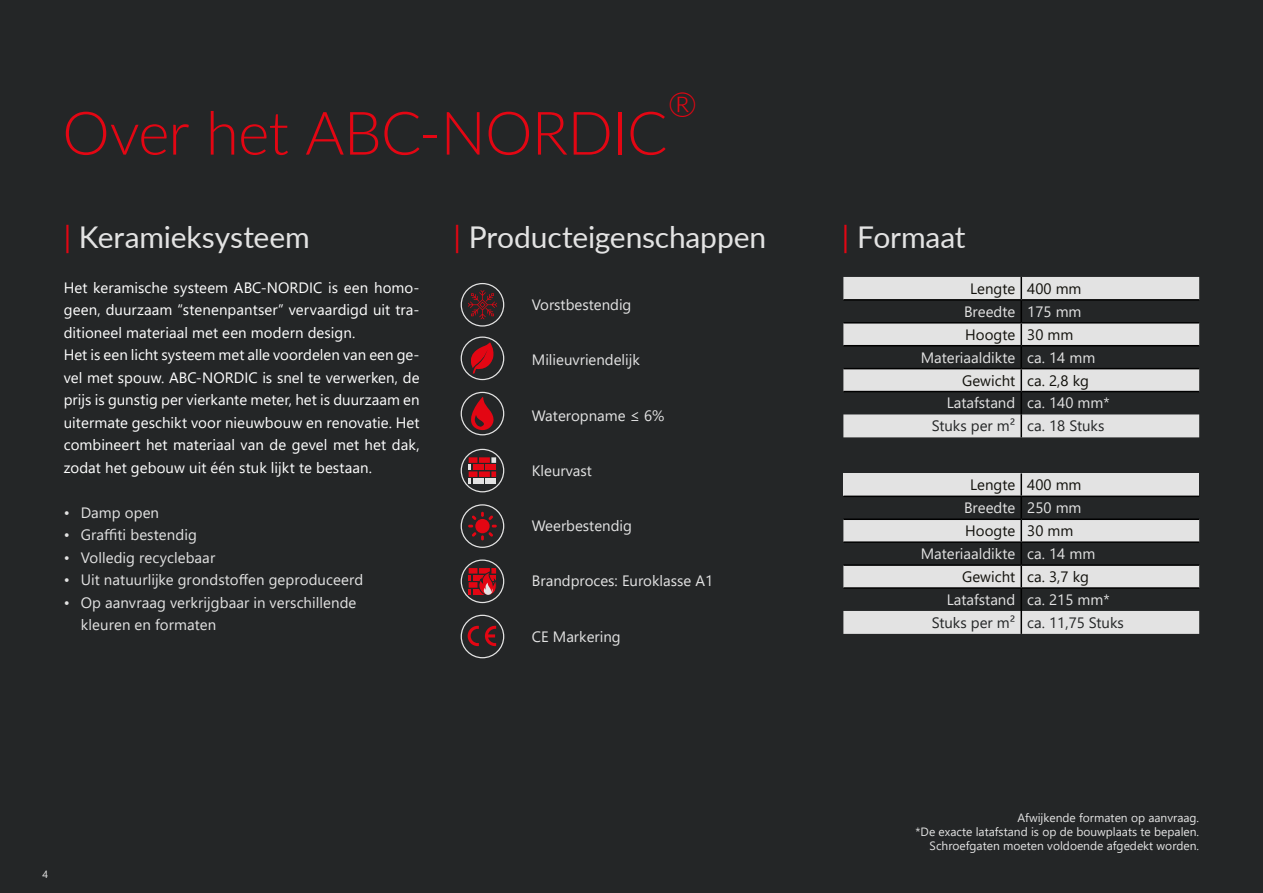
<style>
.page{position:relative;width:1263px;height:893px;background:#fff}
.page>*{position:absolute;margin:0;border:0;box-sizing:border-box;transform-origin:0 0}
.t1{font:300 60px "Lato";letter-spacing:-.015em;color:#e30613}
.t2{font:300 34.95px "Lato";color:#e30613}
.t3{font:30px "Lato";letter-spacing:-.005em;color:#e3e3e3}
.t4{font:15px/22.5px "Segoe UI";letter-spacing:.005em;color:#fff}
.t5{font:15px/22.5px "Segoe UI";color:#e3e3e3}
.t6{font:15px "Segoe UI";color:#12110c}
.t7{font:15px "Segoe UI";color:#242627}
.t8{font:12px/14.4px "Segoe UI";color:#e3e3e3;text-align:right}
.t9{font:10.5px "Segoe UI";color:#e3e3e3}
.s1{color:#e30613}
</style>
<div class="page">
<div style="left:0;top:850px;width:1263px;height:43px;background:#242627"></div>
<div style="left:0;top:0;width:1263px;height:858px;background:#242627"></div>
<div style="left:461px;top:336px;width:43px;height:44px;border:1px solid #e3e3e3;border-radius:50%"></div>
<svg style="left:471px;top:342px;width:23px;height:32px"></svg>
<svg style="left:461px;top:392px;width:43px;height:43px"></svg>
<div style="left:461px;top:392px;width:43px;height:43px;border:1px solid #e3e3e3;border-radius:50%"></div>
<svg style="left:471px;top:397px;width:23px;height:33px"></svg>
<svg style="left:461px;top:449px;width:43px;height:43px"></svg>
<div style="left:461px;top:449px;width:43px;height:43px;border:1px solid #e3e3e3;border-radius:50%"></div>
<svg style="left:469px;top:457px;width:27px;height:27px"></svg>
<svg style="left:461px;top:505px;width:43px;height:42px"></svg>
<div style="left:461px;top:504px;width:43px;height:44px;border:1px solid #e3e3e3;border-radius:50%"></div>
<svg style="left:468px;top:512px;width:29px;height:28px"></svg>
<svg style="left:461px;top:560px;width:43px;height:42px"></svg>
<div style="left:461px;top:559px;width:43px;height:44px;border:1px solid #e3e3e3;border-radius:50%"></div>
<svg style="left:469px;top:568px;width:28px;height:28px"></svg>
<div style="left:461px;top:615px;width:43px;height:43px;border:1px solid #e3e3e3;border-radius:50%"></div>
<svg style="left:461px;top:283px;width:43px;height:44px"></svg>
<svg style="left:468px;top:290px;width:29px;height:29px"></svg>
<svg style="left:468px;top:626px;width:11px;height:20px"></svg>
<svg style="left:485px;top:626px;width:11px;height:20px"></svg>
<div style="left:843px;top:473px;width:178px;height:23px;background:#e3e3e3"></div>
<div style="left:1021px;top:473px;width:178px;height:23px;background:#e3e3e3"></div>
<svg style="left:843px;top:520px;width:356px;height:67px"></svg>
<div style="left:843px;top:611px;width:356px;height:23px;background:#e3e3e3"></div>
<hr style="left:1020px;top:473px;width:2px;height:23px;background:#000">
<hr style="left:843px;top:496px;width:178px;height:1px;background:#000">
<hr style="left:1021px;top:496px;width:178px;height:1px;background:#000">
<hr style="left:1020px;top:497px;width:2px;height:21px;background:#000">
<hr style="left:1020px;top:543px;width:2px;height:21px;background:#000">
<hr style="left:1020px;top:589px;width:2px;height:22px;background:#000">
<hr style="left:1020px;top:611px;width:2px;height:23px;background:#000">
<hr style="left:843px;top:518px;width:178px;height:2px;background:#000">
<hr style="left:843px;top:541px;width:178px;height:2px;background:#000">
<hr style="left:843px;top:587px;width:178px;height:2px;background:#000">
<hr style="left:1021px;top:518px;width:178px;height:2px;background:#000">
<hr style="left:1020px;top:520px;width:2px;height:21px;background:#000">
<hr style="left:1021px;top:541px;width:178px;height:2px;background:#000">
<hr style="left:1021px;top:587px;width:178px;height:2px;background:#000">
<hr style="left:843px;top:564px;width:178px;height:2px;background:#000">
<hr style="left:1021px;top:564px;width:178px;height:2px;background:#000">
<hr style="left:1020px;top:566px;width:2px;height:21px;background:#000">
<div style="left:843px;top:277px;width:356px;height:22px;background:#e3e3e3"></div>
<svg style="left:843px;top:324px;width:356px;height:67px"></svg>
<div style="left:843px;top:414px;width:356px;height:23px;background:#e3e3e3"></div>
<hr style="left:1020px;top:277px;width:2px;height:22px;background:#000">
<hr style="left:843px;top:299px;width:178px;height:2px;background:#000">
<hr style="left:1021px;top:299px;width:178px;height:2px;background:#000">
<hr style="left:1020px;top:301px;width:2px;height:21px;background:#000">
<hr style="left:1020px;top:346px;width:2px;height:22px;background:#000">
<hr style="left:1020px;top:392px;width:2px;height:22px;background:#000">
<hr style="left:1020px;top:414px;width:2px;height:23px;background:#000">
<hr style="left:843px;top:322px;width:178px;height:2px;background:#000">
<hr style="left:843px;top:345px;width:178px;height:1px;background:#000">
<hr style="left:843px;top:391px;width:178px;height:1px;background:#000">
<hr style="left:1021px;top:322px;width:178px;height:2px;background:#000">
<hr style="left:1020px;top:324px;width:2px;height:21px;background:#000">
<hr style="left:1021px;top:345px;width:178px;height:1px;background:#000">
<hr style="left:1021px;top:391px;width:178px;height:1px;background:#000">
<hr style="left:843px;top:368px;width:178px;height:1px;background:#000">
<hr style="left:1021px;top:368px;width:178px;height:1px;background:#000">
<hr style="left:1020px;top:369px;width:2px;height:22px;background:#000">
<h2 class="t2" style="left:668px;top:80px;width:31px">®</h2>
<h1 class="t1" style="left:62px;top:91px;width:607px">Over het ABC-NORDIC</h1>
<h3 class="t3" style="left:64px;top:215px;width:248px"><span class="s1">|</span> Keramieksysteem</h3>
<p class="t4" style="left:64px;top:275px;width:357px">Het keramische systeem ABC-NORDIC is een homo&shy;geen, duurzaam “stenenpantser” vervaardigd uit tra&shy;ditioneel materiaal met een modern design.<br>Het is een licht systeem met alle voordelen van een ge&shy;vel met spouw. ABC-NORDIC is snel te verwerken, de prijs is gunstig per vierkante meter, het is duurzaam en uitermate geschikt voor nieuwbouw en renovatie. Het combineert het materiaal van de gevel met het dak, zodat het gebouw uit één stuk lijkt te bestaan.</p>
<p class="t5" style="left:64px;top:500px;width:97px">• Damp open</p>
<p class="t5" style="left:64px;top:522px;width:135px">• Graffiti bestendig</p>
<p class="t5" style="left:64px;top:545px;width:153px">• Volledig recyclebaar</p>
<p class="t5" style="left:64px;top:567px;width:301px">• Uit natuurlijke grondstoffen geproduceerd</p>
<p class="t5" style="left:81px;top:590px;width:277px;text-indent:-17px">• Op aanvraag verkrijgbaar in verschillende kleuren en formaten</p>
<h3 class="t3" style="left:454px;top:215px;width:314px"><span class="s1">|</span> Producteigenschappen</h3>
<h3 class="t3" style="left:842px;top:215px;width:125px"><span class="s1">|</span> Formaat</h3>
<p class="t5" style="left:532px;top:292px;width:101px">Vorstbestendig</p>
<p class="t5" style="left:532px;top:347px;width:110px">Milieuvriendelijk</p>
<p class="t5" style="left:532px;top:403px;width:134px">Wateropname ≤ 6%</p>
<p class="t5" style="left:532px;top:458px;width:62px">Kleurvast</p>
<p class="t5" style="left:532px;top:513px;width:102px">Weerbestendig</p>
<p class="t5" style="left:532px;top:568px;width:183px">Brandproces: Euroklasse A1</p>
<p class="t5" style="left:532px;top:624px;width:90px">CE Markering</p>
<p class="t6" style="left:970px;top:274px;width:113px">Lengte 400 mm</p>
<p class="t5" style="left:964px;top:299px;width:119px">Breedte 175 mm</p>
<p class="t6" style="left:965px;top:320px;width:110px">Hoogte 30 mm</p>
<p class="t5" style="left:921px;top:345px;width:176px">Materiaaldikte ca. 14 mm</p>
<p class="t6" style="left:962px;top:366px;width:128px">Gewicht ca. 2,8 kg</p>
<p class="t5" style="left:947px;top:391px;width:164px">Latafstand ca. 140 mm*</p>
<p class="t7" style="left:932px;top:412px;width:174px">Stuks per m² ca. 18 Stuks</p>
<p class="t6" style="left:970px;top:471px;width:113px">Lengte 400 mm</p>
<p class="t5" style="left:964px;top:495px;width:119px">Breedte 250 mm</p>
<p class="t6" style="left:965px;top:517px;width:110px">Hoogte 30 mm</p>
<p class="t5" style="left:921px;top:541px;width:176px">Materiaaldikte ca. 14 mm</p>
<p class="t6" style="left:962px;top:563px;width:128px">Gewicht ca. 3,7 kg</p>
<p class="t5" style="left:947px;top:587px;width:164px">Latafstand ca. 215 mm*</p>
<p class="t7" style="left:932px;top:608px;width:193px">Stuks per m² ca. 11,75 Stuks</p>
<p class="t9" style="left:43px;top:864px;width:7px">4</p>
<p class="t8" style="left:916px;top:809px;width:285px">Afwijkende formaten op aanvraag.<br>*De exacte latafstand is op de bouwplaats te bepalen.<br>Schroefgaten moeten voldoende afgedekt worden.</p>
</div>
